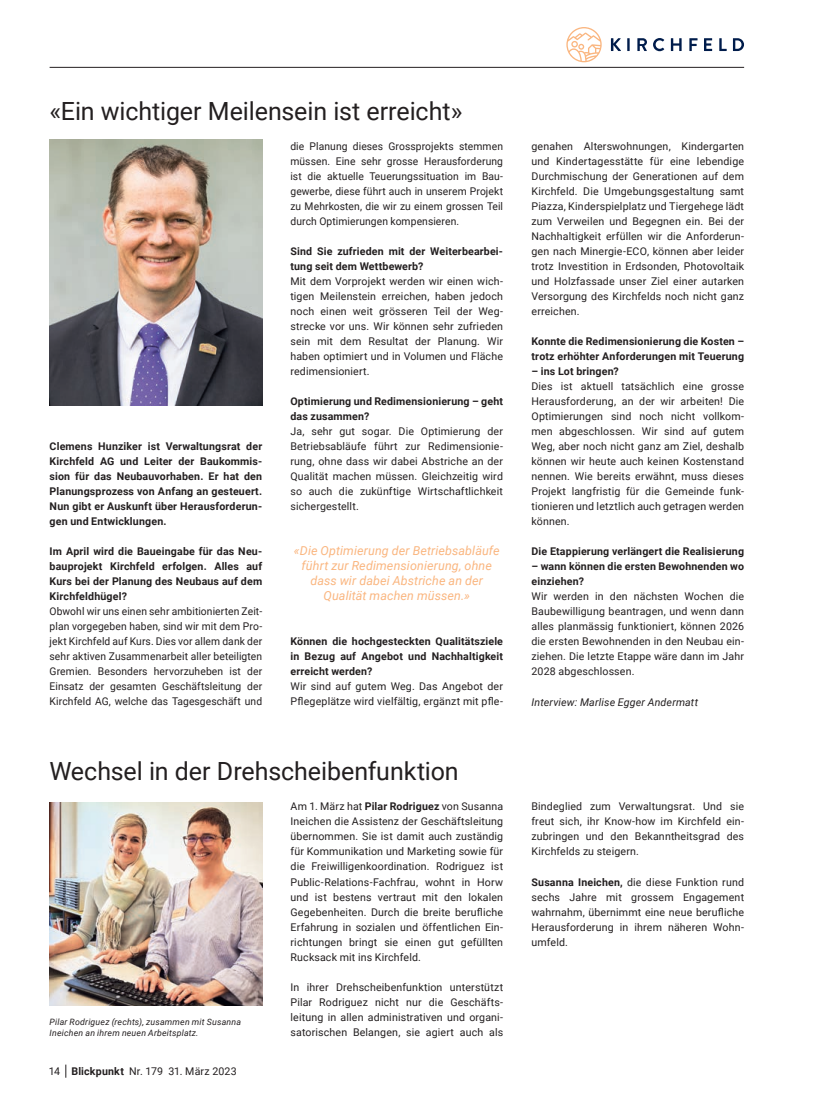
<style>
.page{position:relative;width:815px;height:1099px;background:#fff}
.page>*{position:absolute;margin:0;border:0;box-sizing:border-box;transform-origin:0 0}
.t1{font:25px "Roboto";letter-spacing:-.005em;color:#231f20}
.t2{font:italic 12.5px/15px "Roboto";letter-spacing:.01em;color:#fab680;text-align:center}
.t3{font:10.62px/15px "Roboto";letter-spacing:.015em;color:#231f20;text-align:justify}
.t4{font:700 10.62px/15px "Roboto";letter-spacing:.015em;color:#231f20}
.t5{font:italic 10.62px "Roboto";letter-spacing:.015em;color:#231f20}
.t6{font:italic 8.75px/11.2px "Roboto";letter-spacing:.025em;color:#231f20}
.s1{font-weight:700}
</style>
<div class="page">
<hr style="left:50px;top:67px;width:694px;height:1px;background:#231f20">
<svg style="left:66px;top:1064px;width:1px;height:13px"></svg>
<svg style="left:611px;top:38px;width:10px;height:13px"></svg>
<svg style="left:627px;top:38px;width:3px;height:13px"></svg>
<svg style="left:637px;top:38px;width:10px;height:13px"></svg>
<svg style="left:653px;top:38px;width:11px;height:13px"></svg>
<svg style="left:671px;top:38px;width:11px;height:13px"></svg>
<svg style="left:689px;top:38px;width:9px;height:13px"></svg>
<svg style="left:704px;top:38px;width:8px;height:13px"></svg>
<svg style="left:719px;top:38px;width:8px;height:13px"></svg>
<svg style="left:733px;top:38px;width:11px;height:13px"></svg>
<svg style="left:566px;top:27px;width:36px;height:35px"></svg>
<img style="left:50px;top:802px;width:212px;height:203px">
<img style="left:49px;top:140px;width:213px;height:265px">
<h1 class="t1" style="left:49px;top:94px;width:415px">«Ein wichtiger Meilensein ist erreicht»</h1>
<p class="t4" style="left:50px;top:438px;width:214px;text-align:justify">Clemens Hunziker ist Verwaltungsrat der Kirchfeld AG und Leiter der Baukommis&shy;sion für das Neubauvorhaben. Er hat den Planungsprozess von Anfang an gesteuert.<br>Nun gibt er Auskunft über Herausforderun&shy;gen und Entwicklungen.</p>
<p class="t4" style="left:50px;top:543px;width:214px;text-align:justify">Im April wird die Baueingabe für das Neu&shy;bauprojekt Kirchfeld erfolgen. Alles auf Kurs bei der Planung des Neubaus auf dem Kirchfeldhügel?</p>
<p class="t3" style="left:50px;top:603px;width:214px">Obwohl wir uns einen sehr ambitionierten Zeit&shy;plan vorgegeben haben, sind wir mit dem Pro&shy;jekt Kirchfeld auf Kurs. Dies vor allem dank der sehr aktiven Zusammenarbeit aller beteiligten Gremien. Besonders hervorzuheben ist der Einsatz der gesamten Geschäftsleitung der Kirchfeld AG, welche das Tagesgeschäft und</p>
<p class="t3" style="left:290px;top:138px;width:214px">die Planung dieses Grossprojekts stemmen müssen. Eine sehr grosse Herausforderung ist die aktuelle Teuerungssituation im Bau&shy;gewerbe, diese führt auch in unserem Projekt zu Mehrkosten, die wir zu einem grossen Teil durch Optimierungen kompensieren.</p>
<p class="t4" style="left:290px;top:243px;width:214px">Sind Sie zufrieden mit der Weiterbearbei&shy;tung seit dem Wettbewerb?</p>
<p class="t3" style="left:290px;top:273px;width:214px">Mit dem Vorprojekt werden wir einen wich&shy;tigen Meilenstein erreichen, haben jedoch noch einen weit grösseren Teil der Weg&shy;strecke vor uns. Wir können sehr zufrieden sein mit dem Resultat der Planung. Wir haben optimiert und in Volumen und Fläche redimensioniert.</p>
<p class="t4" style="left:290px;top:393px;width:214px">Optimierung und Redimensionierung – geht das zusammen?</p>
<p class="t3" style="left:290px;top:423px;width:214px">Ja, sehr gut sogar. Die Optimierung der Betriebsabläufe führt zur Redimensionie&shy;rung, ohne dass wir dabei Abstriche an der Qualität machen müssen. Gleichzeitig wird so auch die zukünftige Wirtschaftlichkeit sichergestellt.</p>
<p class="t2" style="left:294px;top:543px;width:207px">«Die Optimierung der Betriebsabläufe führt zur Redimensionierung, ohne dass wir dabei Abstriche an der<br>Qualität machen müssen.»</p>
<p class="t4" style="left:290px;top:633px;width:214px;text-align:justify">Können die hochgesteckten Qualitätsziele in Bezug auf Angebot und Nachhaltigkeit erreicht werden?</p>
<p class="t3" style="left:290px;top:678px;width:214px">Wir sind auf gutem Weg. Das Angebot der<br>Pflegeplätze wird vielfältig, ergänzt mit pfle-</p>
<h1 class="t1" style="left:49px;top:754px;width:411px">Wechsel in der Drehscheibenfunktion</h1>
<p class="t6" style="left:50px;top:1015px;width:193px">Pilar Rodriguez (rechts), zusammen mit Susanna<br>Ineichen an ihrem neuen Arbeitsplatz.</p>
<p class="t3" style="left:49px;top:1062px;width:190px">14 <span class="s1">Blickpunkt</span> Nr. 179 31. März 2023</p>
<p class="t3" style="left:291px;top:798px;width:214px">Am 1. März hat <span class="s1">Pilar Rodriguez</span> von Susanna Ineichen die Assistenz der Geschäftsleitung übernommen. Sie ist damit auch zuständig für Kommunikation und Marketing sowie für die Freiwilligenkoordination. Rodriguez ist Public-Relations-Fachfrau, wohnt in Horw und ist bestens vertraut mit den lokalen Gegebenheiten. Durch die breite berufliche Erfahrung in sozialen und öffentlichen Ein&shy;richtungen bringt sie einen gut gefüllten Rucksack mit ins Kirchfeld.</p>
<p class="t3" style="left:291px;top:978px;width:214px">In ihrer Drehscheibenfunktion unterstützt Pilar Rodriguez nicht nur die Geschäfts&shy;leitung in allen administrativen und organi&shy;satorischen Belangen, sie agiert auch als</p>
<p class="t3" style="left:531px;top:138px;width:214px">genahen Alterswohnungen, Kindergarten und Kindertagesstätte für eine lebendige Durchmischung der Generationen auf dem Kirchfeld. Die Umgebungsgestaltung samt Piazza, Kinderspielplatz und Tiergehege lädt zum Verweilen und Begegnen ein. Bei der Nachhaltigkeit erfüllen wir die Anforderun&shy;gen nach Minergie-ECO, können aber leider trotz Investition in Erdsonden, Photovoltaik und Holzfassade unser Ziel einer autarken Versorgung des Kirchfelds noch nicht ganz erreichen.</p>
<p class="t4" style="left:531px;top:333px;width:214px">Konnte die Redimensionierung die Kosten – trotz erhöhter Anforderungen mit Teuerung</p>
<p class="t4" style="left:531px;top:363px;width:89px">– ins Lot bringen?</p>
<p class="t3" style="left:531px;top:378px;width:214px">Dies ist aktuell tatsächlich eine grosse Herausforderung, an der wir arbeiten! Die Optimierungen sind noch nicht vollkom&shy;men abgeschlossen. Wir sind auf gutem Weg, aber noch nicht ganz am Ziel, deshalb können wir heute auch keinen Kostenstand nennen. Wie bereits erwähnt, muss dieses Projekt langfristig für die Gemeinde funk&shy;tionieren und letztlich auch getragen werden können.</p>
<p class="t4" style="left:531px;top:543px;width:214px">Die Etappierung verlängert die Realisierung</p>
<p class="t4" style="left:531px;top:558px;width:214px">– wann können die ersten Bewohnenden wo einziehen?</p>
<p class="t3" style="left:531px;top:588px;width:214px">Wir werden in den nächsten Wochen die Baubewilligung beantragen, und wenn dann alles planmässig funktioniert, können 2026 die ersten Bewohnenden in den Neubau ein&shy;ziehen. Die letzte Etappe wäre dann im Jahr 2028 abgeschlossen.</p>
<p class="t5" style="left:531px;top:694px;width:168px">Interview: Marlise Egger Andermatt</p>
<p class="t3" style="left:531px;top:798px;width:214px">Bindeglied zum Verwaltungsrat. Und sie freut sich, ihr Know-how im Kirchfeld ein&shy;zubringen und den Bekanntheitsgrad des Kirchfelds zu steigern.</p>
<p class="t3" style="left:531px;top:873px;width:214px"><span class="s1">Susanna Ineichen,</span> die diese Funktion rund sechs Jahre mit grossem Engagement wahrnahm, übernimmt eine neue berufliche Herausforderung in ihrem näheren Wohn&shy;umfeld.</p>
</div>
